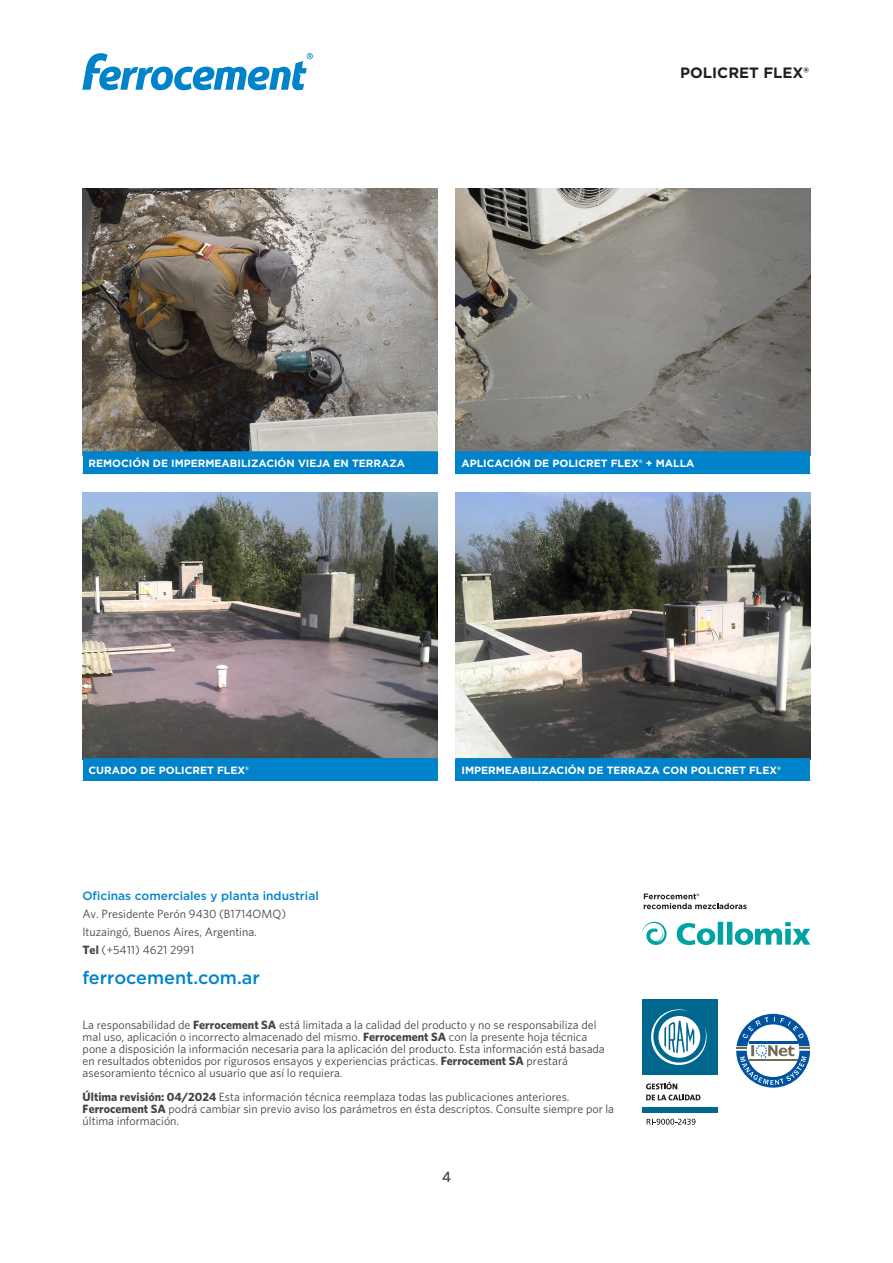
<style>
.page{position:relative;width:893px;height:1263px;background:#fff}
.page>*{position:absolute;margin:0;border:0;box-sizing:border-box;transform-origin:0 0}
.t1{font:500 18px "Gotham";color:#0083ca}
.t2{font:700 15px "Gotham";color:#231f20}
.t3{font:15px "Whitney";color:#434343}
.t4{font:12px/12px "Whitney";color:#434343}
.t5{font:500 12px "Gotham";color:#0083ca}
.Titulo_tabla{font:700 10.5px "Gotham";color:#fff}
.s1{font-weight:700}
</style>
<div class="page">
<svg style="left:82px;top:53px;width:231px;height:37px"></svg>
<div style="left:642px;top:999px;width:76px;height:76px;background:#00688f"></div>
<div style="left:642px;top:1107px;width:76px;height:6px;background:#00688f"></div>
<svg style="left:651px;top:1009px;width:56px;height:56px"></svg>
<svg style="left:646px;top:1081px;width:54px;height:19px"></svg>
<svg style="left:736px;top:1014px;width:74px;height:73px"></svg>
<svg style="left:647px;top:1119px;width:48px;height:6px"></svg>
<svg style="left:677px;top:922px;width:133px;height:23px"></svg>
<svg style="left:642px;top:922px;width:24px;height:23px"></svg>
<svg style="left:644px;top:893px;width:103px;height:16px"></svg>
<img style="left:82px;top:189px;width:355px;height:262px">
<img style="left:82px;top:492px;width:355px;height:266px">
<img style="left:455px;top:189px;width:355px;height:262px">
<img style="left:455px;top:492px;width:355px;height:266px">
<div style="left:82px;top:452px;width:355px;height:22px;background:#0083ca"></div>
<hr style="left:82px;top:451px;width:355px;height:2px;background:#0083ca">
<div style="left:82px;top:759px;width:355px;height:21px;background:#0083ca"></div>
<hr style="left:82px;top:758px;width:355px;height:1px;background:#0083ca">
<hr style="left:82px;top:780px;width:355px;height:1px;background:#0083ca">
<div style="left:455px;top:452px;width:355px;height:22px;background:#0083ca"></div>
<hr style="left:455px;top:451px;width:355px;height:2px;background:#0083ca">
<div style="left:455px;top:759px;width:355px;height:21px;background:#0083ca"></div>
<hr style="left:455px;top:758px;width:355px;height:1px;background:#0083ca">
<hr style="left:455px;top:780px;width:355px;height:1px;background:#0083ca">
<p class="t2" style="left:680px;top:62px;width:130px">POLICRET FLEX®</p>
<p class="Titulo_tabla" style="left:88px;top:456px;width:318px">REMOCIÓN DE IMPERMEABILIZACIÓN VIEJA EN TERRAZA</p>
<p class="Titulo_tabla" style="left:461px;top:456px;width:234px">APLICACIÓN DE POLICRET FLEX® + MALLA</p>
<p class="Titulo_tabla" style="left:88px;top:763px;width:162px">CURADO DE POLICRET FLEX®</p>
<p class="t5" style="left:82px;top:888px;width:238px">Oficinas comerciales y planta industrial</p>
<p class="t4" style="left:82px;top:905px;width:205px;line-height:18px">Av. Presidente Perón 9430 (B1714OMQ)<br>Ituzaingó, Buenos Aires, Argentina.<br><span class="s1">Tel</span> (+5411) 4621 2991</p>
<h1 class="t1" style="left:82px;top:966px;width:179px">ferrocement.com.ar</h1>
<p class="Titulo_tabla" style="left:461px;top:763px;width:321px">IMPERMEABILIZACIÓN DE TERRAZA CON POLICRET FLEX®</p>
<p class="t4" style="left:83px;top:1019px;width:524px">La responsabilidad de <span class="s1">Ferrocement SA</span> está limitada a la calidad del producto y no se responsabiliza del mal uso, aplicación o incorrecto almacenado del mismo. <span class="s1">Ferrocement SA</span> con la presente hoja técnica pone a disposición la información necesaria para la aplicación del producto. Esta información está basada en resultados obtenidos por rigurosos ensayos y experiencias prácticas. <span class="s1">Ferrocement SA</span> prestará asesoramiento técnico al usuario que así lo requiera.</p>
<p class="t4" style="left:83px;top:1091px;width:533px"><span class="s1">Última revisión: 04/2024</span> Esta información técnica reemplaza todas las publicaciones anteriores.<br><span class="s1">Ferrocement SA</span> podrá cambiar sin previo aviso los parámetros en ésta descriptos. Consulte siempre por la última información.</p>
<p class="t3" style="left:442px;top:1168px;width:10px">4</p>
</div>
